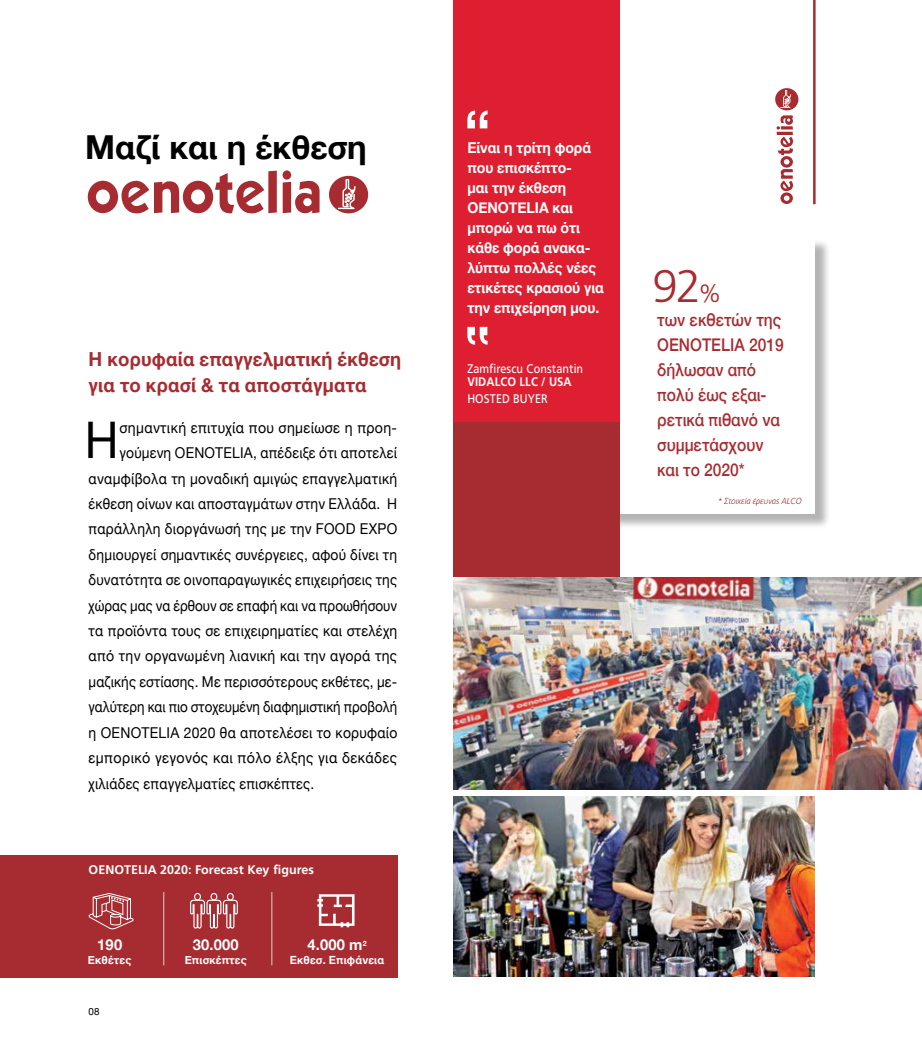
<style>
.page{position:relative;width:922px;height:1063px;background:#fff}
.page>*{position:absolute;margin:0;border:0;box-sizing:border-box;transform-origin:0 0}
.t1{font:50.5px "Helvetica Neue";color:#000;scale:.93 1}
.t2{font:300 45.62px "PF Catalog";color:#a72c31}
.t3{font:700 33px "Helvetica Neue";color:#000}
.t4{font:700 19.38px/26.2px "Helvetica Neue";letter-spacing:.01em;color:#a72c31;scale:.96 1}
.t5{font:500 17.5px/25px "Helvetica Neue";color:#a72c31;scale:.89 1}
.t6{font:15px "Helvetica Neue";letter-spacing:.015em;color:#000;scale:.93 1}
.t7{font:700 15px/20px "Helvetica Neue";letter-spacing:-.005em;color:#fff;scale:.95 1}
.t8{font:15px "Helvetica Neue";letter-spacing:.015em;color:#000;scale:.92 1}
.t9{font:15px "Helvetica Neue";letter-spacing:.015em;color:#000;scale:.9 1}
.t10{font:15px "Helvetica Neue";letter-spacing:.015em;color:#000;scale:.94 1}
.t11{font:15px "Helvetica Neue";letter-spacing:.015em;color:#000;scale:.95 1}
.t12{font:700 15px "Helvetica Neue";letter-spacing:-.005em;color:#fff}
.t13{font:700 12.5px "PF Catalog";color:#fff}
.t14{font:12.5px "PF Catalog";letter-spacing:.01em;color:#fff;scale:.9 1}
.t15{font:700 12.5px "PF Catalog";color:#fff;scale:.9 1}
.t16{font:700 11.25px "Helvetica Neue";letter-spacing:.015em;color:#fff}
.t17{font:10px "Helvetica Neue";color:#000}
.t18{font:italic 300 8.75px "PF Catalog";color:#a72c31;scale:.95 1}
.s1{font-size:25px}
</style>
<div class="page">
<div style="left:605px;top:239px;width:225px;height:290px;background:#000;opacity:.3"></div>
<div style="left:603px;top:237px;width:211px;height:277px;background:#fff"></div>
<div style="left:453px;top:405px;width:166px;height:208px;background:#a72c31"></div>
<div style="left:453px;top:0;width:166px;height:422px;background:#de1f31"></div>
<svg style="left:467px;top:111px;width:20px;height:17px"></svg>
<svg style="left:467px;top:327px;width:20px;height:18px"></svg>
<svg style="left:88px;top:171px;width:231px;height:43px"></svg>
<svg style="left:329px;top:176px;width:39px;height:37px"></svg>
<div style="left:0;top:856px;width:397px;height:122px;background:#a72c31"></div>
<hr style="left:163px;top:892px;width:1px;height:73px;background:#d1b1a7">
<hr style="left:271px;top:892px;width:1px;height:73px;background:#d1b1a7">
<svg style="left:88px;top:893px;width:46px;height:37px"></svg>
<div style="left:194px;top:893px;width:7px;height:7px;border:1px solid #fff;border-radius:50%"></div>
<div style="left:227px;top:893px;width:7px;height:7px;border:1px solid #fff;border-radius:50%"></div>
<svg style="left:190px;top:899px;width:48px;height:30px"></svg>
<div style="left:210px;top:893px;width:7px;height:7px;border:1px solid #fff;border-radius:50%"></div>
<svg style="left:317px;top:894px;width:37px;height:33px"></svg>
<img style="left:453px;top:578px;width:467px;height:211px">
<img style="left:453px;top:796px;width:361px;height:181px">
<hr style="left:812px;top:0;width:3px;height:204px;background:#a72c31">
<hr style="left:776px;top:132px;width:16px;height:3px;background:#a72c31">
<svg style="left:777px;top:137px;width:16px;height:67px"></svg>
<svg style="left:775px;top:88px;width:23px;height:42px"></svg>
<h3 class="t3" style="left:85px;top:121px;width:283px">Mαζί και η έκθεση</h3>
<p class="t4" style="left:89px;top:346px;width:327px">Η κορυφαία επαγγελματική έκθεση για το κρασί &amp; τα αποστάγματα</p>
<h1 class="t1" style="left:85px;top:404px;width:38px">Η</h1>
<p class="t11" style="left:119px;top:417px;width:294px">σημαντική επιτυχία που σημείωσε η προη-</p>
<p class="t6" style="left:119px;top:442px;width:300px">γούμενη OENOTELIA, απέδειξε ότι αποτελεί</p>
<p class="t10" style="left:89px;top:467px;width:330px">αναμφίβολα τη μοναδική αμιγώς επαγγελματική</p>
<p class="t6" style="left:89px;top:493px;width:333px">έκθεση οίνων και αποσταγμάτων στην Ελλάδα. Η</p>
<p class="t6" style="left:89px;top:518px;width:333px">παράλληλη διοργάνωσή της με την FOOD EXPO</p>
<p class="t6" style="left:89px;top:544px;width:333px">δημιουργεί σημαντικές συνέργειες, αφού δίνει τη</p>
<p class="t8" style="left:89px;top:569px;width:336px">δυνατότητα σε οινοπαραγωγικές επιχειρήσεις της</p>
<p class="t9" style="left:89px;top:594px;width:344px">χώρας μας να έρθουν σε επαφή και να προωθήσουν</p>
<p class="t6" style="left:89px;top:620px;width:333px">τα προϊόντα τους σε επιχειρηματίες και στελέχη</p>
<p class="t10" style="left:89px;top:645px;width:329px">από την οργανωμένη λιανική και την αγορά της</p>
<p class="t8" style="left:89px;top:671px;width:337px">μαζικής εστίασης. Με περισσότερους εκθέτες, με-</p>
<p class="t9" style="left:89px;top:696px;width:344px">γαλύτερη και πιο στοχευμένη διαφημιστική προβολή</p>
<p class="t6" style="left:89px;top:721px;width:333px">η OENOTELIA 2020 θα αποτελέσει το κορυφαίο</p>
<p class="t11" style="left:89px;top:747px;width:326px">εμπορικό γεγονός και πόλο έλξης για δεκάδες</p>
<p class="t8" style="left:89px;top:772px;width:247px">χιλιάδες επαγγελματίες επισκέπτες.</p>
<p class="t13" style="left:89px;top:862px;width:227px">ΟΕNOTELIA 2020: Forecast Key figures</p>
<p class="t12" style="left:97px;top:933px;width:26px">190</p>
<p class="t16" style="left:88px;top:951px;width:45px">Eκθέτες</p>
<p class="t17" style="left:89px;top:1005px;width:13px">08</p>
<p class="t12" style="left:193px;top:933px;width:48px">30.000</p>
<p class="t16" style="left:185px;top:951px;width:64px">Eπισκέπτες</p>
<p class="t12" style="left:307px;top:933px;width:61px">4.000 m<sup>2</sup></p>
<p class="t16" style="left:290px;top:951px;width:96px">Εκθεσ. Επιφάνεια</p>
<p class="t7" style="left:467px;top:138px;width:145px">Είναι η τρίτη φορά που επισκέπτο-<br>μαι την έκθεση<br>OENOTELIA και μπορώ να πω ότι κάθε φορά ανακα&shy;λύπτω πολλές νέες ετικέτες κρασιού για την επιχείρηση μου.</p>
<p class="t14" style="left:467px;top:361px;width:130px">Zamfirescu Constantin</p>
<p class="t15" style="left:467px;top:375px;width:117px">VIDALCO LLC / USA</p>
<p class="t14" style="left:467px;top:392px;width:91px">HOSTED BUYER</p>
<h2 class="t2" style="left:652px;top:260px;width:70px">92<span class="s1">%</span></h2>
<p class="t5" style="left:657px;top:306px;width:144px">των εκθετών της<br>OENOTELIA 2019 δήλωσαν από πολύ έως εξαι&shy;ρετικά πιθανό να συμμετάσχουν και το 2020*</p>
<p class="t18" style="left:717px;top:496px;width:90px">* Στοιχεία έρευνας ALCO</p>
</div>
